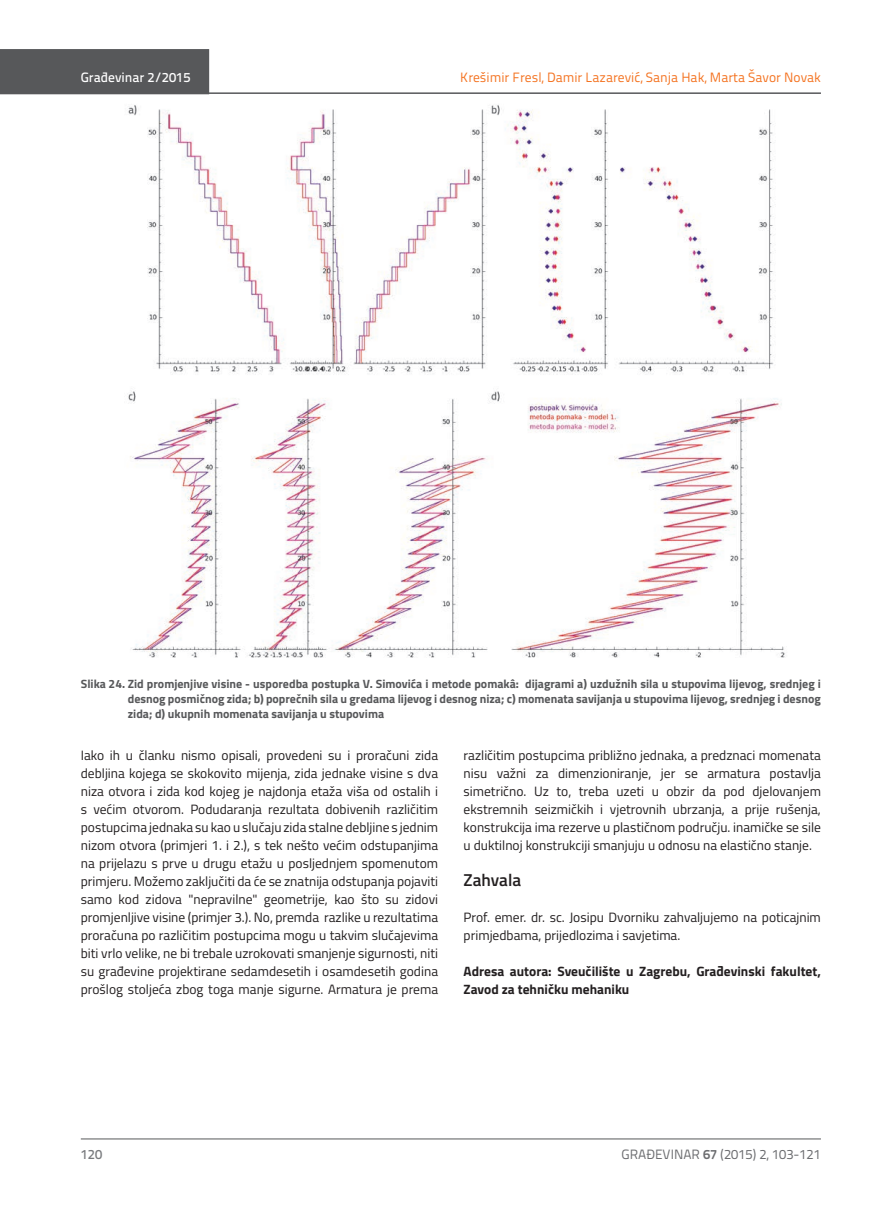
<style>
.page{position:relative;width:872px;height:1212px;background:#fff}
.page>*{position:absolute;margin:0;border:0;box-sizing:border-box;transform-origin:0 0}
.t1{font:600 17.25px "Titillium";color:#231f20}
.t2{font:13.5px/18px "Titillium";color:#231f20;text-align:justify}
.t3{font:700 13.5px/18px "Titillium";color:#231f20}
.t4{font:13.5px "Titillium Text 22 L";color:#f47321}
.t5{font:13.5px "Titillium Text 22 L";color:#6c6d70}
.t6{font:500 13.5px "Titillium Text 22 L";color:#fff}
.t7{font:500 13.5px "Titillium Text 22 L";color:#787a7d}
.t8{font:700 12px/15px "Titillium";color:#57585a;text-align:justify}
.s1{font-weight:700}
</style>
<div class="page">
<hr style="left:81px;top:1139px;width:740px;height:1px;background:#57585a">
<div style="left:0;top:49px;width:209px;height:43px;background:#57585a"></div>
<hr style="left:0;top:92px;width:821px;height:2px;background:#57585a">
<img style="left:128px;top:105px;width:657px;height:553px">
<p class="t6" style="left:81px;top:67px;width:111px">Građevinar 2/2015</p>
<p class="t4" style="left:460px;top:68px;width:362px">Krešimir Fresl, Damir Lazarević, Sanja Hak, Marta Šavor Novak</p>
<p class="t8" style="left:128px;top:676px;width:694px;text-indent:-47px">Slika 24. Zid promjenjive visine - usporedba postupka V. Simovića i metode pomakâ: dijagrami a) uzdužnih sila u stupovima lijevog, srednjeg i desnog posmičnog zida; b) poprečnih sila u gredama lijevog i desnog niza; c) momenata savijanja u stupovima lijevog, srednjeg i desnog zida; d) ukupnih momenata savijanja u stupovima</p>
<p class="t2" style="left:81px;top:746px;width:359px">Iako ih u članku nismo opisali, provedeni su i proračuni zida debljina kojega se skokovito mijenja, zida jednake visine s dva niza otvora i zida kod kojeg je najdonja etaža viša od ostalih i s većim otvorom. Podudaranja rezultata dobivenih različitim postupcima jednaka su kao u slučaju zida stalne debljine s jednim nizom otvora (primjeri 1. i 2.), s tek nešto većim odstupanjima na prijelazu s prve u drugu etažu u posljednjem spomenutom primjeru. Možemo zaključiti da će se znatnija odstupanja pojaviti samo kod zidova "nepravilne" geometrije, kao što su zidovi promjenljive visine (primjer 3.). No, premda razlike u rezultatima proračuna po različitim postupcima mogu u takvim slučajevima biti vrlo velike, ne bi trebale uzrokovati smanjenje sigurnosti, niti su građevine projektirane sedamdesetih i osamdesetih godina prošlog stoljeća zbog toga manje sigurne. Armatura je prema</p>
<p class="t2" style="left:463px;top:746px;width:359px">različitim postupcima približno jednaka, a predznaci momenata nisu važni za dimenzioniranje, jer se armatura postavlja simetrično. Uz to, treba uzeti u obzir da pod djelovanjem ekstremnih seizmičkih i vjetrovnih ubrzanja, a prije rušenja, konstrukcija ima rezerve u plastičnom području. inamičke se sile u duktilnoj konstrukciji smanjuju u odnosu na elastično stanje.</p>
<p class="t1" style="left:463px;top:867px;width:59px">Zahvala</p>
<p class="t2" style="left:463px;top:908px;width:359px">Prof. emer. dr. sc. Josipu Dvorniku zahvaljujemo na poticajnim primjedbama, prijedlozima i savjetima.</p>
<p class="t3" style="left:463px;top:962px;width:359px">Adresa autora: Sveučilište u Zagrebu, Građevinski fakultet,<br>Zavod za tehničku mehaniku</p>
<p class="t7" style="left:81px;top:1144px;width:23px">120</p>
<p class="t5" style="left:621px;top:1144px;width:201px">GRAĐEVINAR <span class="s1">67</span> (2015) 2, 103-121</p>
</div>
